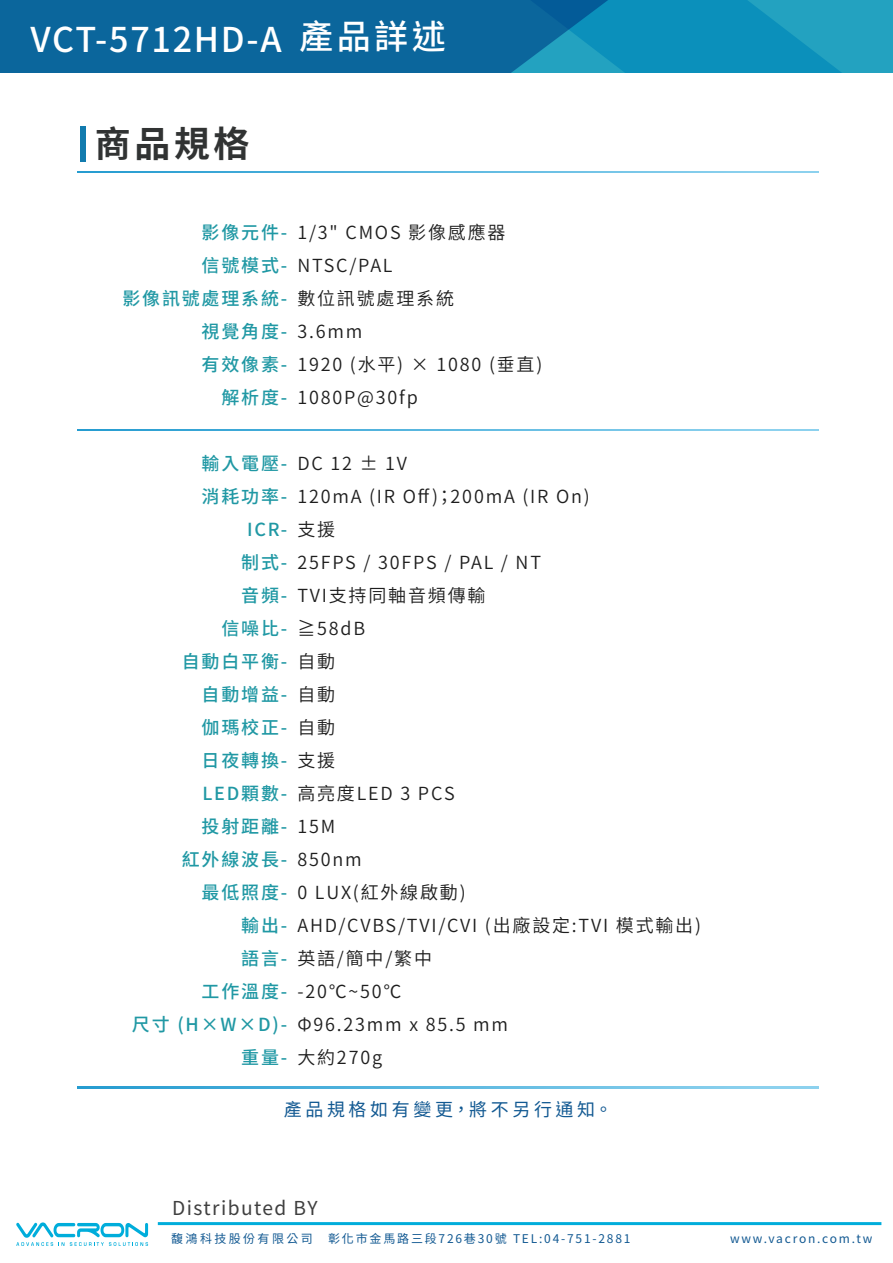
<style>
.page{position:relative;width:893px;height:1263px;background:#fff}
.page>*{position:absolute;margin:0;border:0;box-sizing:border-box;transform-origin:0 0}
.t1{font:700 36px "Noto Sans CJ Ktc";color:#313333}
.t2{font:500 34.2px "Noto Sans CJ Ktc";letter-spacing:.05em;color:#fff}
.t3{font:19.2px "Noto Sans CJ Ktc";letter-spacing:.075em;color:#3f3f3f}
.t4{font:600 18px/33px "Noto Sans CJ Ktc";letter-spacing:.1em;color:#1e1e1e}
.t5{font:500 18px/33px "Noto Sans CJ Ktc";letter-spacing:.1em;color:#2098a4;text-align:right}
.t6{font:18px "Noto Sans Mono CJ Ktc";letter-spacing:.2em;color:#125992}
.t7{font:12px "Noto Sans CJ Ktc";letter-spacing:.15em;color:#125992}
.t8{font:12px "Noto Sans CJ Ktc";letter-spacing:.2em;color:#125992}
</style>
<div class="page">
<svg style="left:77px;top:429px;width:741px;height:1px"></svg>
<svg style="left:77px;top:1087px;width:741px;height:1px"></svg>
<svg style="left:754px;top:0;width:139px;height:73px;background:#1b9cbe"></svg>
<svg style="left:0;top:0;width:754px;height:73px;background:#0b71a3"></svg>
<svg style="left:77px;top:171px;width:741px;height:1px"></svg>
<div style="left:80px;top:127px;width:6px;height:35px;background:#127bae"></div>
<svg style="left:16px;top:1222px;width:132px;height:24px"></svg>
<hr style="left:158px;top:1222px;width:723px;height:3px;background:#00addb">
<h2 class="t2" style="left:31px;top:20px;width:417px">VCT-5712HD-A 產品詳述</h2>
<h1 class="t1" style="left:95px;top:124px;width:156px">商品規格</h1>
<p class="t5" style="left:122px;top:216px;width:166px">影像元件-<br>信號模式-<br>影像訊號處理系統-視覺角度-<br>有效像素-<br>解析度-</p>
<p class="t4" style="left:297px;top:216px;width:246px">1/3" CMOS 影像感應器<br>NTSC/PAL<br>數位訊號處理系統<br>3.6mm<br>1920 (水平) × 1080 (垂直)<br>1080P@30fp</p>
<p class="t5" style="left:132px;top:447px;width:157px">輸入電壓-<br>消耗功率-<br>ICR-<br>制式-<br>音頻-<br>信噪比-<br>自動白平衡-<br>自動增益-<br>伽瑪校正-<br>日夜轉換-<br>LED顆數-<br>投射距離-<br>紅外線波長-<br>最低照度-<br>輸出-<br>語言-<br>工作溫度-<br>尺寸 (H×W×D)-重量-</p>
<p class="t4" style="left:297px;top:447px;width:405px">DC 12 ± 1V<br>120mA (IR Off)；200mA (IR On)<br>支援<br>25FPS / 30FPS / PAL / NT<br>TVI支持同軸音頻傳輸<br>≧58dB<br>自動<br>自動<br>自動<br>支援<br>高亮度LED 3 PCS<br>15M<br>850nm<br>0 LUX(紅外線啟動)<br>AHD/CVBS/TVI/CVI (出廠設定:TVI 模式輸出)英語/簡中/繁中<br>-20℃~50℃<br>Φ96.23mm x 85.5 mm<br>大約270g</p>
<p class="t6" style="left:284px;top:1099px;width:330px">產品規格如有變更，將不另行通知。</p>
<p class="t3" style="left:172px;top:1197px;width:147px">Distributed BY</p>
<p class="t8" style="left:171px;top:1232px;width:143px">馥鴻科技股份有限公司</p>
<p class="t7" style="left:328px;top:1232px;width:304px">彰化市金馬路三段726巷30號 TEL:04-751-2881</p>
<p class="t7" style="left:730px;top:1232px;width:144px">www.vacron.com.tw</p>
</div>
